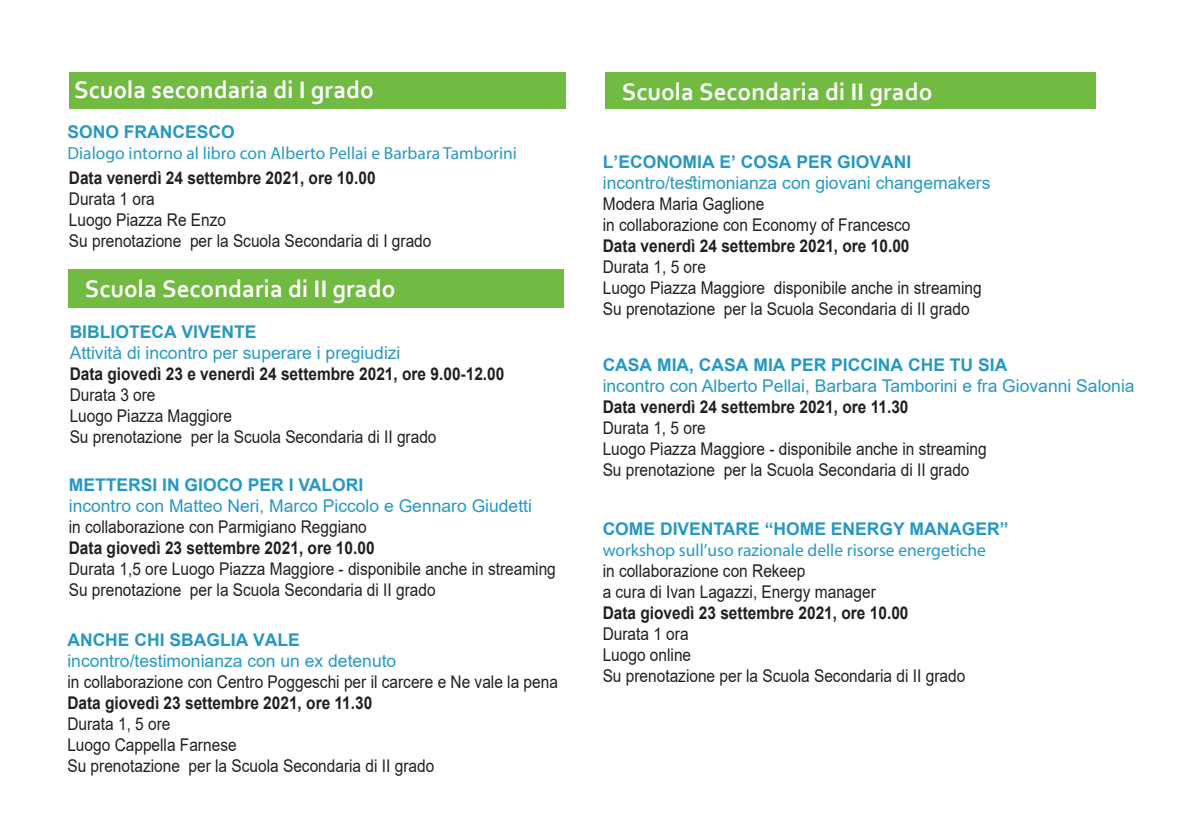
<style>
.page{position:relative;width:1177px;height:823px;background:#fff}
.page>*{position:absolute;margin:0;border:0;box-sizing:border-box;transform-origin:0 0}
.t1{font:700 25px "Corbel";color:#fff}
.t2{font:17.5px/21px "Arial";color:#231f20;scale:.88 1}
.t3{font:700 17.5px "Arial";color:#231f20;scale:.88 1}
.t4{font:17.5px "Arial";color:#2698c4}
.t5{font:700 17.5px "Arial";color:#2698c4}
.t6{font:17.5px "Myriad Pro";color:#2698c4}
</style>
<div class="page">
<div style="left:69px;top:73px;width:496px;height:36px;background:#72bb43"></div>
<div style="left:605px;top:73px;width:491px;height:36px;background:#72bb43"></div>
<div style="left:69px;top:269px;width:495px;height:39px;background:#72bb43"></div>
<h1 class="t1" style="left:74px;top:74px;width:301px">Scuola secondaria di I grado</h1>
<p class="t5" style="left:67px;top:119px;width:169px">SONO FRANCESCO</p>
<p class="t6" style="left:67px;top:142px;width:451px">Dialogo intorno al libro con Alberto Pellai e Barbara Tamborini</p>
<p class="t3" style="left:69px;top:165px;width:350px">Data venerdì 24 settembre 2021, ore 10.00</p>
<p class="t2" style="left:69px;top:188px;width:413px">Durata 1 ora<br>Luogo Piazza Re Enzo<br>Su prenotazione per la Scuola Secondaria di I grado</p>
<h1 class="t1" style="left:85px;top:273px;width:312px">Scuola Secondaria di II grado</h1>
<p class="t5" style="left:70px;top:319px;width:188px">BIBLIOTECA VIVENTE</p>
<p class="t4" style="left:70px;top:340px;width:332px">Attività di incontro per superare i pregiudizi</p>
<p class="t3" style="left:70px;top:361px;width:495px">Data giovedì 23 e venerdì 24 settembre 2021, ore 9.00-12.00</p>
<p class="t2" style="left:70px;top:384px;width:418px">Durata 3 ore<br>Luogo Piazza Maggiore<br>Su prenotazione per la Scuola Secondaria di II grado</p>
<p class="t5" style="left:69px;top:472px;width:296px">METTERSI IN GIOCO PER I VALORI</p>
<p class="t4" style="left:69px;top:493px;width:464px">incontro con Matteo Neri, Marco Piccolo e Gennaro Giudetti</p>
<p class="t2" style="left:69px;top:516px;width:340px">in collaborazione con Parmigiano Reggiano</p>
<p class="t3" style="left:69px;top:535px;width:349px">Data giovedì 23 settembre 2021, ore 10.00</p>
<p class="t2" style="left:69px;top:558px;width:555px">Durata 1,5 ore Luogo Piazza Maggiore - disponibile anche in streaming<br>Su prenotazione per la Scuola Secondaria di II grado</p>
<p class="t5" style="left:67px;top:627px;width:234px">ANCHE CHI SBAGLIA VALE</p>
<p class="t4" style="left:67px;top:648px;width:330px">incontro/testimonianza con un ex detenuto</p>
<p class="t2" style="left:67px;top:670px;width:559px">in collaborazione con Centro Poggeschi per il carcere e Ne vale la pena</p>
<p class="t3" style="left:67px;top:690px;width:348px">Data giovedì 23 settembre 2021, ore 11.30</p>
<p class="t2" style="left:67px;top:712px;width:418px">Durata 1, 5 ore<br>Luogo Cappella Farnese<br>Su prenotazione per la Scuola Secondaria di II grado</p>
<h1 class="t1" style="left:622px;top:76px;width:312px">Scuola Secondaria di II grado</h1>
<p class="t5" style="left:603px;top:149px;width:310px">L’ECONOMIA E’ COSA PER GIOVANI</p>
<p class="t4" style="left:603px;top:170px;width:389px">incontro/testimonianza con giovani changemakers</p>
<p class="t2" style="left:603px;top:193px;width:351px">Modera Maria Gaglione<br>in collaborazione con Economy of Francesco</p>
<p class="t3" style="left:603px;top:233px;width:350px">Data venerdì 24 settembre 2021, ore 10.00</p>
<p class="t2" style="left:603px;top:256px;width:432px">Durata 1, 5 ore<br>Luogo Piazza Maggiore disponibile anche in streaming<br>Su prenotazione per la Scuola Secondaria di II grado</p>
<p class="t5" style="left:602px;top:352px;width:406px">CASA MIA, CASA MIA PER PICCINA CHE TU SIA</p>
<p class="t4" style="left:602px;top:373px;width:533px">incontro con Alberto Pellai, Barbara Tamborini e fra Giovanni Salonia</p>
<p class="t3" style="left:602px;top:394px;width:349px">Data venerdì 24 settembre 2021, ore 11.30</p>
<p class="t2" style="left:602px;top:416px;width:438px">Durata 1, 5 ore<br>Luogo Piazza Maggiore - disponibile anche in streaming<br>Su prenotazione per la Scuola Secondaria di II grado</p>
<p class="t5" style="left:602px;top:516px;width:407px">COME DIVENTARE “HOME ENERGY MANAGER”</p>
<p class="t6" style="left:602px;top:539px;width:385px">workshop sull’uso razionale delle risorse energetiche</p>
<p class="t2" style="left:602px;top:560px;width:312px">in collaborazione con Rekeep<br>a cura di Ivan Lagazzi, Energy manager</p>
<p class="t3" style="left:602px;top:600px;width:349px">Data giovedì 23 settembre 2021, ore 10.00</p>
<p class="t2" style="left:602px;top:623px;width:413px">Durata 1 ora<br>Luogo online<br>Su prenotazione per la Scuola Secondaria di II grado</p>
</div>
